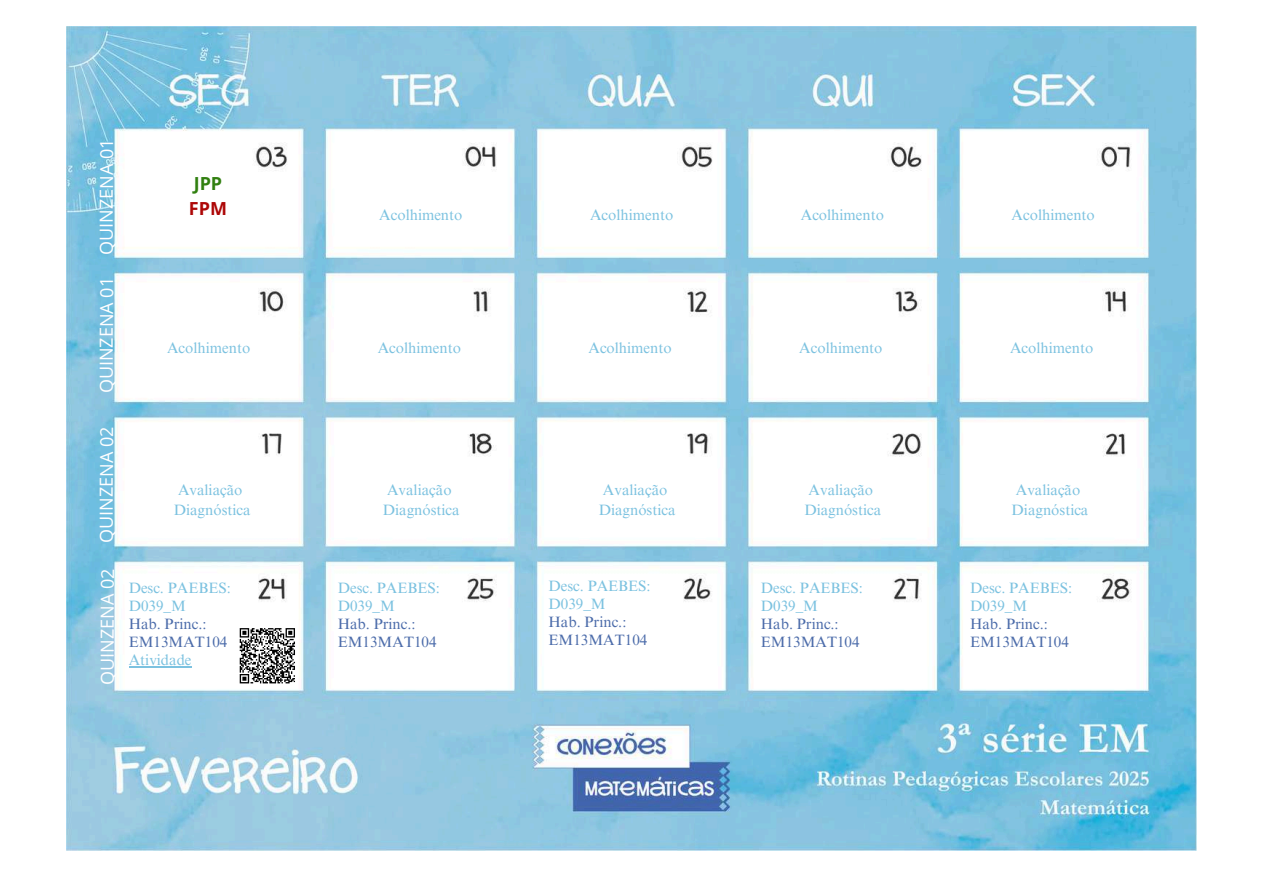
<style>
.page{position:relative;width:1263px;height:894px;background:#fff}
.page>*{position:absolute;margin:0;border:0;box-sizing:border-box;transform-origin:0 0}
.t1{font:18px "Open Sans";letter-spacing:-.005em;color:#fffeff}
.t2{font:700 18px "Open Sans";color:#318010}
.t3{font:700 18px "Open Sans";color:#ad0707}
.t4{font:15px/20.2px "Times NRMT Pro";color:#7cc2e0}
.t5{font:15px/18px "Times NRMT Pro";color:#4c6caa}
</style>
<div class="page">
<img style="left:67px;top:27px;width:1129px;height:823px">
<hr style="left:129px;top:666px;width:63px;height:1px;background:#7cc2e0">
<div style="left:237px;top:625px;width:61px;height:61px;background:#fff"></div>
<svg style="left:239px;top:628px;width:56px;height:56px"></svg>
<p class="t1" style="left:94px;top:255px;width:118px;rotate:-90deg">QUINZENA 01</p>
<p class="t1" style="left:94px;top:393px;width:118px;rotate:-90deg">QUINZENA 01</p>
<p class="t2" style="left:194px;top:171px;width:30px">JPP</p>
<p class="t3" style="left:189px;top:196px;width:40px">FPM</p>
<p class="t4" style="left:379px;top:207px;width:85px">Acolhimento</p>
<p class="t4" style="left:590px;top:207px;width:85px">Acolhimento</p>
<p class="t4" style="left:801px;top:207px;width:85px">Acolhimento</p>
<p class="t4" style="left:1012px;top:207px;width:85px">Acolhimento</p>
<p class="t4" style="left:167px;top:340px;width:85px">Acolhimento</p>
<p class="t4" style="left:378px;top:340px;width:85px">Acolhimento</p>
<p class="t4" style="left:588px;top:340px;width:85px">Acolhimento</p>
<p class="t4" style="left:799px;top:340px;width:85px">Acolhimento</p>
<p class="t4" style="left:1010px;top:340px;width:85px">Acolhimento</p>
<p class="t1" style="left:94px;top:542px;width:118px;rotate:-90deg">QUINZENA 02</p>
<p class="t1" style="left:95px;top:684px;width:118px;rotate:-90deg">QUINZENA 02</p>
<p class="t4" style="left:174px;top:481px;width:78px">Avaliação<br>Diagnóstica</p>
<p class="t4" style="left:383px;top:481px;width:78px">Avaliação<br>Diagnóstica</p>
<p class="t4" style="left:599px;top:481px;width:78px">Avaliação<br>Diagnóstica</p>
<p class="t4" style="left:804px;top:481px;width:78px">Avaliação<br>Diagnóstica</p>
<p class="t4" style="left:1012px;top:481px;width:78px">Avaliação<br>Diagnóstica</p>
<p class="t4" style="left:129px;top:580px;width:104px;line-height:18px">Desc. PAEBES:<br>D039_M</p>
<p class="t5" style="left:129px;top:616px;width:100px">Hab. Princ.:<br>EM13MAT104</p>
<p class="t4" style="left:129px;top:651px;width:64px">Atividade</p>
<p class="t4" style="left:338px;top:580px;width:104px;line-height:18px">Desc. PAEBES:<br>D039_M</p>
<p class="t5" style="left:338px;top:616px;width:100px">Hab. Princ.:<br>EM13MAT104</p>
<p class="t4" style="left:549px;top:579px;width:104px;line-height:18px">Desc. PAEBES:<br>D039_M</p>
<p class="t5" style="left:549px;top:615px;width:100px">Hab. Princ.:<br>EM13MAT104</p>
<p class="t4" style="left:761px;top:580px;width:104px;line-height:18px">Desc. PAEBES:<br>D039_M</p>
<p class="t5" style="left:761px;top:616px;width:100px">Hab. Princ.:<br>EM13MAT104</p>
<p class="t4" style="left:970px;top:580px;width:104px;line-height:18px">Desc. PAEBES:<br>D039_M</p>
<p class="t5" style="left:970px;top:616px;width:100px">Hab. Princ.:<br>EM13MAT104</p>
</div>
